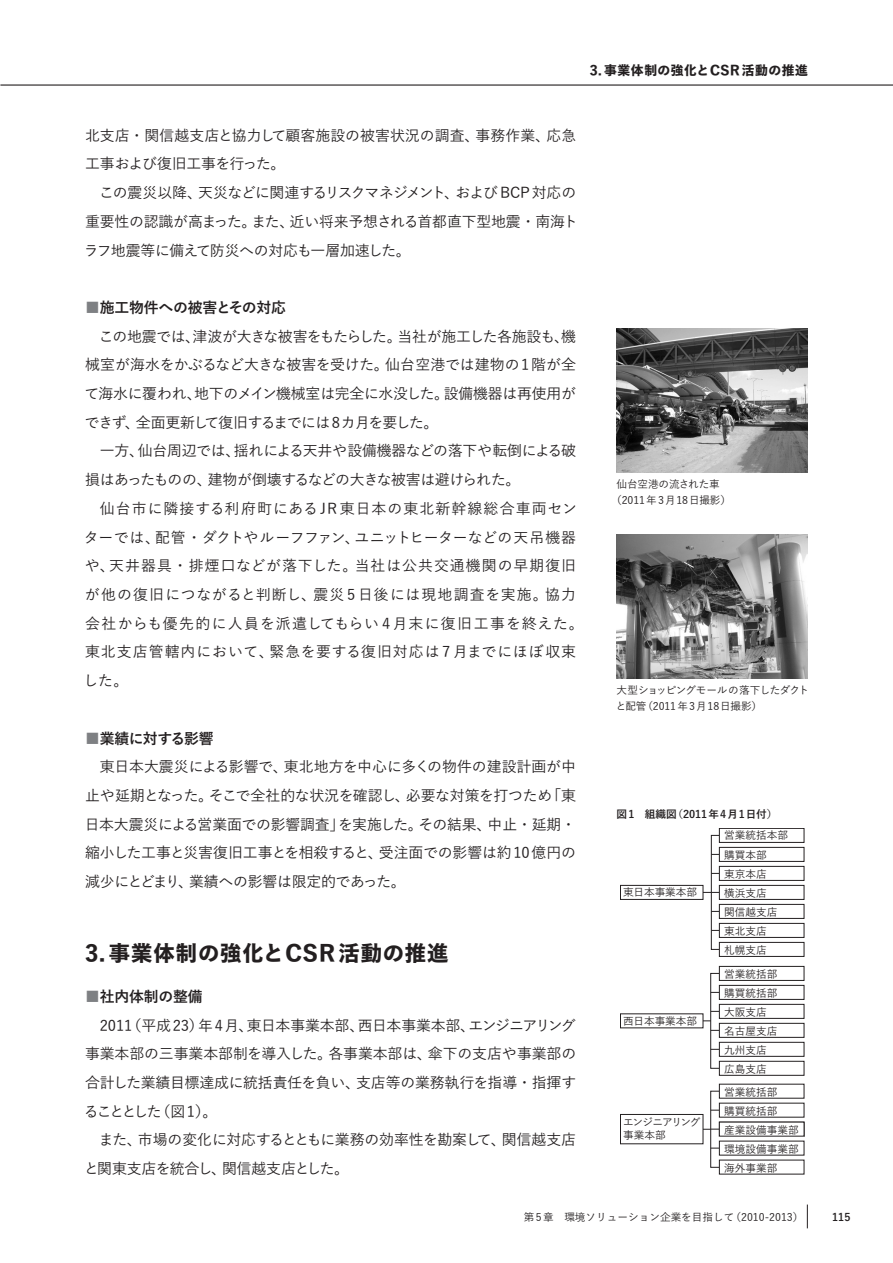
<style>
.page{position:relative;width:893px;height:1263px;background:#fff}
.page>*{position:absolute;margin:0;border:0;box-sizing:border-box;transform-origin:0 0}
.t1{font:800 21.3px "Yu Go Std N";letter-spacing:.05em;color:#231f20}
.t2{font:500 14.85px/28.7px "Yu Go Pr 6 N";letter-spacing:-.01em;color:#231f20}
.t3{font:500 14.85px/28.7px "Yu Go Pr 6 N";letter-spacing:.07em;color:#231f20}
.t4{font:800 12.75px "Yu Go Std N";letter-spacing:.05em;color:#231f20}
.t5{font:500 10.65px/19px "Yu Go Pr 6 N";color:#231f20}
.t6{font:700 10.65px "Yu Go Pr 6 N";letter-spacing:.035em;color:#231f20}
.t7{font:500 10.65px/12.8px "Yu Go Pr 6 N";letter-spacing:-.08em;color:#231f20}
.t8{font:700 10.65px "Yu Go Pr 6 N";color:#231f20}
.s1{font-weight:700;color:#7e8083}
.s2{font-weight:700}
</style>
<div class="page">
<img style="left:617px;top:328px;width:191px;height:144px">
<img style="left:617px;top:534px;width:191px;height:144px">
<div style="left:711px;top:835px;width:11px;height:115px;border:1px solid #231f20"></div>
<svg style="left:703px;top:892px;width:16px;height:1px"></svg>
<div style="left:710px;top:973px;width:11px;height:95px;border:1px solid #231f20"></div>
<div style="left:710px;top:1091px;width:11px;height:76px;border:1px solid #231f20"></div>
<svg style="left:703px;top:1129px;width:16px;height:1px"></svg>
<div style="left:620px;top:885px;width:83px;height:15px;border:1px solid #231f20"></div>
<div style="left:620px;top:1114px;width:83px;height:30px;border:1px solid #231f20"></div>
<div style="left:719px;top:828px;width:85px;height:14px;background:#fff"></div>
<div style="left:719px;top:828px;width:85px;height:15px;border:1px solid #231f20"></div>
<div style="left:719px;top:847px;width:85px;height:14px;background:#fff"></div>
<div style="left:719px;top:847px;width:85px;height:15px;border:1px solid #231f20"></div>
<div style="left:719px;top:866px;width:85px;height:14px;background:#fff"></div>
<div style="left:719px;top:866px;width:85px;height:15px;border:1px solid #231f20"></div>
<div style="left:719px;top:885px;width:85px;height:14px;background:#fff"></div>
<div style="left:719px;top:885px;width:85px;height:15px;border:1px solid #231f20"></div>
<div style="left:719px;top:904px;width:85px;height:14px;background:#fff"></div>
<div style="left:719px;top:904px;width:85px;height:15px;border:1px solid #231f20"></div>
<div style="left:719px;top:923px;width:85px;height:14px;background:#fff"></div>
<div style="left:719px;top:923px;width:85px;height:15px;border:1px solid #231f20"></div>
<div style="left:719px;top:942px;width:85px;height:14px;background:#fff"></div>
<div style="left:719px;top:942px;width:85px;height:15px;border:1px solid #231f20"></div>
<div style="left:719px;top:966px;width:85px;height:15px;border:1px solid #231f20"></div>
<div style="left:719px;top:985px;width:85px;height:15px;border:1px solid #231f20"></div>
<div style="left:719px;top:1004px;width:85px;height:14px;border:1px solid #231f20"></div>
<div style="left:719px;top:1023px;width:85px;height:14px;border:1px solid #231f20"></div>
<div style="left:719px;top:1042px;width:85px;height:14px;border:1px solid #231f20"></div>
<div style="left:719px;top:1061px;width:85px;height:14px;border:1px solid #231f20"></div>
<hr style="left:0;top:84px;width:893px;height:2px;background:#231f20">
<svg style="left:807px;top:1204px;width:1px;height:24px"></svg>
<p class="t4" style="left:590px;top:60px;width:220px">3. 事業体制の強化とCSR 活動の推進</p>
<p class="t2" style="left:84px;top:119px;width:496px">北支店・関信越支店と協力して顧客施設の被害状況の調査、事務作業、応急工事および復旧工事を行った。<br>　この震災以降、天災などに関連するリスクマネジメント、および BCP 対応の重要性の認識が高まった。また、近い将来予想される首都直下型地震・南海トラフ地震等に備えて防災への対応も一層加速した。</p>
<p class="t2" style="left:85px;top:291px;width:493px"><span class="s1">■</span><span class="s2">施工物件への被害とその対応<br></span>　この地震では、津波が大きな被害をもたらした。当社が施工した各施設も、機械室が海水をかぶるなど大きな被害を受けた。仙台空港では建物の1階が全て海水に覆われ、地下のメイン機械室は完全に水没した。設備機器は再使用ができず、全面更新して復旧するまでには 8カ月を要した。<br>　一方、仙台周辺では、揺れによる天井や設備機器などの落下や転倒による破損はあったものの、建物が倒壊するなどの大きな被害は避けられた。</p>
<p class="t3" style="left:84px;top:492px;width:501px;text-indent:16px">仙台市に隣接する利府町にあるJR 東日本の東北新幹線総合車両センターでは、配管・ダクトやルーフファン、ユニットヒーターなどの天吊機器や、天井器具・排煙口などが落下した。当社は公共交通機関の早期復旧が他の復旧につながると判断し、震災 5日後には現地調査を実施。協力会社からも優先的に人員を派遣してもらい 4月末に復旧工事を終えた。東北支店管轄内において、緊急を要する復旧対応は7月までにほぼ収束した。</p>
<p class="t5" style="left:611px;top:475px;width:121px;line-height:15.9px;text-align:center">仙台空港の流された車（2011年3月18日撮影）</p>
<p class="t5" style="left:616px;top:681px;width:195px;line-height:15.9px">大型ショッピングモールの落下したダクトと配管（2011年3月18日撮影）</p>
<p class="t2" style="left:85px;top:722px;width:493px"><span class="s1">■</span><span class="s2">業績に対する影響<br></span>　東日本大震災による影響で、東北地方を中心に多くの物件の建設計画が中止や延期となった。そこで全社的な状況を確認し、必要な対策を打つため「東日本大震災による営業面での影響調査」を実施した。その結果、中止・延期・縮小した工事と災害復旧工事とを相殺すると、受注面での影響は約10億円の減少にとどまり、業績への影響は限定的であった。</p>
<p class="t6" style="left:617px;top:808px;width:162px">図1　組織図（2011年4月1日付）</p>
<p class="t5" style="left:724px;top:825px;width:65px">営業統括本部購買本部<br>東京本店<br>横浜支店<br>関信越支店東北支店<br>札幌支店</p>
<p class="t5" style="left:724px;top:963px;width:55px">営業統括部購買統括部大阪支店名古屋支店九州支店広島支店</p>
<p class="t5" style="left:724px;top:1081px;width:76px">営業統括部<br>購買統括部<br>産業設備事業部環境設備事業部海外事業部</p>
<p class="t5" style="left:524px;top:1206px;width:281px">第5章　環境ソリューション企業を目指して（2010-2013）</p>
<p class="t8" style="left:832px;top:1211px;width:20px">115</p>
<p class="t5" style="left:623px;top:881px;width:76px">東日本事業本部</p>
<h1 class="t1" style="left:85px;top:936px;width:365px">3. 事業体制の強化とCSR 活動の推進</h1>
<p class="t2" style="left:84px;top:980px;width:494px"><span class="s1">■</span><span class="s2">社内体制の整備<br></span>　2011（平成23）年4月、東日本事業本部、西日本事業本部、エンジニアリング事業本部の三事業本部制を導入した。各事業本部は、傘下の支店や事業部の合計した業績目標達成に統括責任を負い、支店等の業務執行を指導・指揮することとした（図 1）。<br>　また、市場の変化に対応するとともに業務の効率性を勘案して、関信越支店と関東支店を統合し、関信越支店とした。</p>
<p class="t5" style="left:623px;top:1010px;width:76px">西日本事業本部</p>
<p class="t7" style="left:623px;top:1114px;width:79px">エンジニアリング事業本部</p>
</div>
